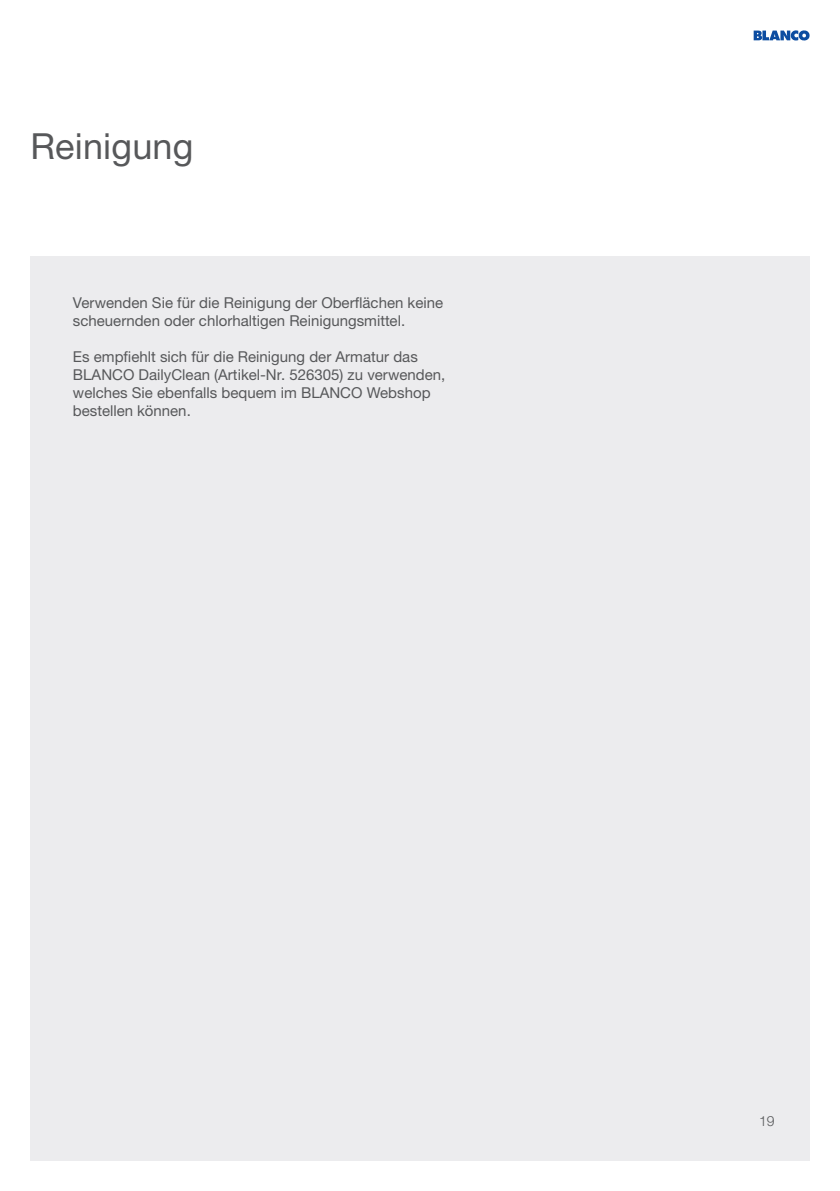
<style>
.page{position:relative;width:840px;height:1191px;background:#fff}
.page>*{position:absolute;margin:0;border:0;box-sizing:border-box;transform-origin:0 0}
.t1{font:36px "Helvetica Neue LTW1 G";letter-spacing:.005em;color:#57585a}
.t2{font:15px/18px "Helvetica Neue LTW1 G";color:#57585a}
.t3{font:300 14px "Helvetica Neue LTW1 G";color:#57585a}
</style>
<div class="page">
<div style="left:30px;top:256px;width:779px;height:904px;background:#ececee"></div>
<svg style="left:753px;top:30px;width:56px;height:11px"></svg>
<h1 class="t1" style="left:30px;top:124px;width:165px">Reinigung</h1>
<p class="t2" style="left:73px;top:294px;width:371px">Verwenden Sie für die Reinigung der Oberflächen keine scheuernden oder chlorhaltigen Reinigungsmittel.</p>
<p class="t2" style="left:73px;top:348px;width:373px">Es empfiehlt sich für die Reinigung der Armatur das BLANCO DailyClean (Artikel-Nr. 526305) zu verwenden, welches Sie ebenfalls bequem im BLANCO Webshop bestellen können.</p>
<p class="t3" style="left:758px;top:1112px;width:17px">19</p>
</div>
